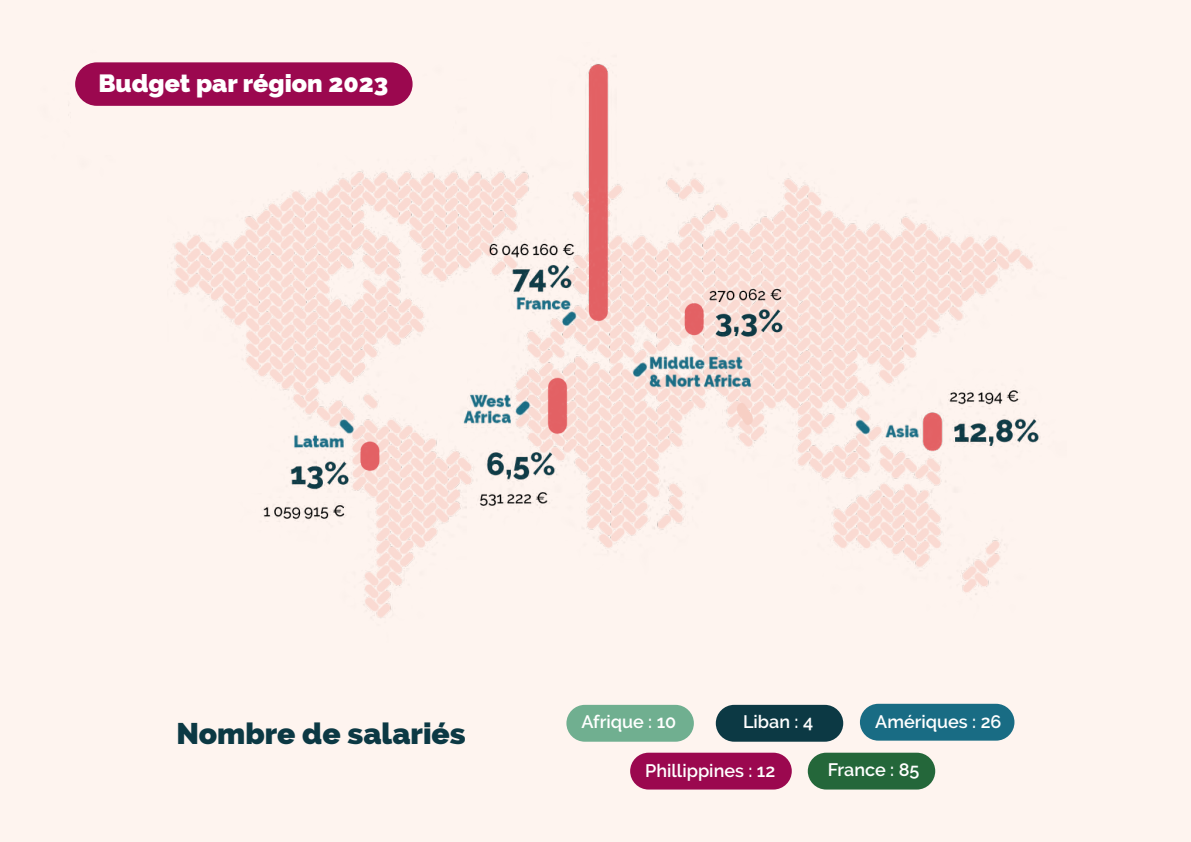
<style>
.page{position:relative;width:1191px;height:842px;background:#fff}
.page>*{position:absolute;margin:0;border:0;box-sizing:border-box;transform-origin:0 0}
.t1{font:800 30px "Raleway";color:#0c3944}
.t2{font:800 25px "Raleway";color:#fff}
.t3{font:600 18px "Raleway";color:#fff}
</style>
<div class="page">
<div style="left:0;top:0;width:1191px;height:785px;background:#fef4ef"></div>
<img style="left:76px;top:62px;width:964px;height:556px">
<div style="left:0;top:737px;width:1191px;height:105px;background:#fef4ef"></div>
<div style="left:566px;top:705px;width:128px;height:37px;background:#70af90;border-radius:18px"></div>
<div style="left:630px;top:753px;width:161px;height:36px;background:#9b084f;border-radius:18px"></div>
<div style="left:716px;top:705px;width:127px;height:37px;background:#0c3944;border-radius:18px"></div>
<div style="left:807px;top:753px;width:128px;height:36px;background:#24673a;border-radius:18px"></div>
<div style="left:860px;top:704px;width:154px;height:37px;background:#196c84;border-radius:18px"></div>
<div style="left:72px;top:77px;width:381px;height:77px;background:#fef4ef"></div>
<div style="left:75px;top:62px;width:337px;height:44px;background:#9b084f;border-radius:22px"></div>
<h2 class="t2" style="left:99px;top:68px;width:291px">Budget par région 2023</h2>
<h1 class="t1" style="left:176px;top:716px;width:291px">Nombre de salariés</h1>
<p class="t3" style="left:581px;top:711px;width:96px">Afrique : 10</p>
<p class="t3" style="left:645px;top:760px;width:132px">Phillippines : 12</p>
<p class="t3" style="left:743px;top:711px;width:72px">Liban : 4</p>
<p class="t3" style="left:875px;top:711px;width:128px">Amériques : 26</p>
<p class="t3" style="left:828px;top:759px;width:93px">France : 85</p>
</div>
